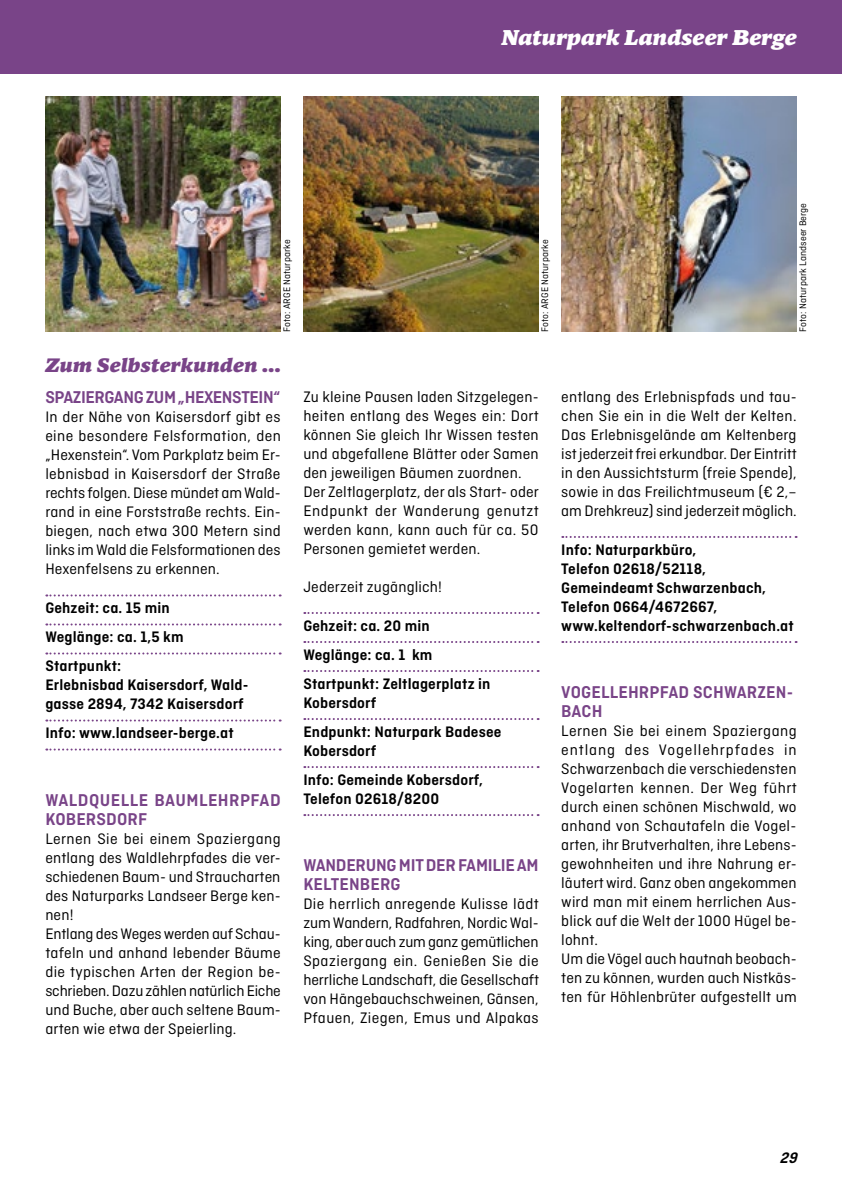
<style>
.page{position:relative;width:842px;height:1191px;background:#fff}
.page>*{position:absolute;margin:0;border:0;box-sizing:border-box;transform-origin:0 0}
.t1{font:italic 900 22px "Mundo Serif";letter-spacing:.01em;color:#fff}
.t2{font:italic 900 20px "Mundo Serif";letter-spacing:.02em;color:#794488}
.t3{font:600 18px/19px "Ciutadella";letter-spacing:.01em;color:#794488}
.t4{font:600 18px/19px "Ciutadella";letter-spacing:-.015em;color:#794488}
.t5{font:600 18px "Ciutadella";letter-spacing:-.025em;color:#794488}
.t6{font:16px/19px "Ciutadella";letter-spacing:.01em;color:#000;text-align:justify}
.t7{font:600 16px/29px "Ciutadella";letter-spacing:.01em;color:#000}
.t8{font:italic 600 16px "Ciutadella";color:#000}
.t9{font:10px "Ciutadella";letter-spacing:.01em;color:#000}
</style>
<div class="page">
<div style="left:0;top:0;width:842px;height:74px;background:#794488"></div>
<svg style="left:46px;top:594px;width:235px;height:2px"></svg>
<svg style="left:46px;top:623px;width:235px;height:2px"></svg>
<svg style="left:46px;top:652px;width:235px;height:2px"></svg>
<svg style="left:46px;top:719px;width:235px;height:2px"></svg>
<svg style="left:46px;top:748px;width:235px;height:2px"></svg>
<svg style="left:562px;top:536px;width:235px;height:2px"></svg>
<svg style="left:562px;top:641px;width:235px;height:2px"></svg>
<svg style="left:304px;top:612px;width:235px;height:2px"></svg>
<svg style="left:304px;top:641px;width:235px;height:2px"></svg>
<svg style="left:304px;top:670px;width:235px;height:2px"></svg>
<svg style="left:304px;top:718px;width:235px;height:2px"></svg>
<svg style="left:304px;top:766px;width:235px;height:2px"></svg>
<svg style="left:304px;top:814px;width:235px;height:2px"></svg>
<img style="left:45px;top:96px;width:236px;height:236px">
<img style="left:303px;top:96px;width:236px;height:236px">
<img style="left:561px;top:96px;width:236px;height:236px">
<h1 class="t1" style="left:501px;top:21px;width:297px">Naturpark Landseer Berge</h1>
<p class="t9" style="left:281px;top:332px;width:94px;rotate:-90deg">Foto: ARGE Naturparke</p>
<p class="t9" style="left:539px;top:332px;width:94px;rotate:-90deg">Foto: ARGE Naturparke</p>
<p class="t2" style="left:45px;top:350px;width:237px">Zum Selbsterkunden ...</p>
<p class="t5" style="left:45px;top:387px;width:237px">SPAZIERGANG ZUM „HEXENSTEIN“</p>
<p class="t6" style="left:45px;top:407px;width:237px">In der Nähe von Kaisersdorf gibt es eine besondere Felsformation, den „Hexenstein“. Vom Parkplatz beim Er&shy;lebnisbad in Kaisersdorf der Straße rechts folgen. Diese mündet am Wald&shy;rand in eine Forststraße rechts. Ein&shy;biegen, nach etwa 300 Metern sind links im Wald die Felsformationen des Hexenfelsens zu erkennen.</p>
<p class="t7" style="left:45px;top:593px;width:140px">Gehzeit: ca. 15 min<br>Weglänge: ca. 1,5 km<br>Startpunkt:</p>
<p class="t7" style="left:45px;top:675px;width:205px;line-height:19px">Erlebnisbad Kaisersdorf, Wald&shy;gasse 2894, 7342 Kaisersdorf</p>
<p class="t7" style="left:45px;top:718px;width:190px">Info: www.landseer-berge.at</p>
<p class="t3" style="left:45px;top:790px;width:237px">WALDQUELLE BAUMLEHRPFAD<br>KOBERSDORF</p>
<p class="t6" style="left:45px;top:828px;width:237px;text-align:left">Lernen Sie bei einem Spaziergang entlang des Waldlehrpfades die ver&shy;schiedenen Baum- und Straucharten des Naturparks Landseer Berge ken&shy;nen!<br>Entlang des Weges werden auf Schau&shy;tafeln und anhand lebender Bäume die typischen Arten der Region be&shy;schrieben. Dazu zählen natürlich Eiche und Buche, aber auch seltene Baum&shy;arten wie etwa der Speierling.</p>
<p class="t6" style="left:303px;top:387px;width:237px;text-align:left">Zu kleine Pausen laden Sitzgelegen&shy;heiten entlang des Weges ein: Dort können Sie gleich Ihr Wissen testen und abgefallene Blätter oder Samen den jeweiligen Bäumen zuordnen.<br>Der Zeltlagerplatz, der als Start- oder Endpunkt der Wanderung genutzt werden kann, kann auch für ca. 50<br>Personen gemietet werden.</p>
<p class="t6" style="left:303px;top:577px;width:140px">Jederzeit zugänglich!</p>
<p class="t7" style="left:303px;top:611px;width:189px">Gehzeit: ca. 20 min<br>Weglänge: ca. 1 km<br>Startpunkt: Zeltlagerplatz in</p>
<p class="t7" style="left:303px;top:688px;width:200px">Kobersdorf<br>Endpunkt: Naturpark Badesee</p>
<p class="t7" style="left:303px;top:736px;width:181px">Kobersdorf<br>Info: Gemeinde Kobersdorf,</p>
<p class="t7" style="left:303px;top:784px;width:137px">Telefon 02618/8200</p>
<p class="t4" style="left:303px;top:855px;width:237px">WANDERUNG MIT DER FAMILIE AM<br>KELTENBERG</p>
<p class="t6" style="left:303px;top:894px;width:237px">Die herrlich anregende Kulisse lädt zum Wandern, Radfahren, Nordic Wal&shy;king, aber auch zum ganz gemütlichen Spaziergang ein. Genießen Sie die herrliche Landschaft, die Gesellschaft von Hängebauchschweinen, Gänsen, Pfauen, Ziegen, Emus und Alpakas</p>
<p class="t9" style="left:797px;top:332px;width:130px;rotate:-90deg">Foto: Naturpark Landseer Berge</p>
<p class="t6" style="left:561px;top:387px;width:237px">entlang des Erlebnispfads und tau&shy;chen Sie ein in die Welt der Kelten.<br>Das Erlebnisgelände am Keltenberg ist jederzeit frei erkundbar. Der Eintritt in den Aussichtsturm (freie Spende), sowie in das Freilichtmuseum (€ 2,– am Drehkreuz) sind jederzeit möglich.</p>
<p class="t7" style="left:561px;top:540px;width:234px;line-height:19px">Info: Naturparkbüro,<br>Telefon 02618/52118,<br>Gemeindeamt Schwarzenbach,<br>Telefon 0664/4672667, www.keltendorf-schwarzenbach.at</p>
<p class="t3" style="left:561px;top:682px;width:233px">VOGELLEHRPFAD SCHWARZEN-<br>BACH</p>
<p class="t6" style="left:561px;top:721px;width:237px;text-align:left">Lernen Sie bei einem Spaziergang entlang des Vogellehrpfades in Schwarzenbach die verschiedensten Vogelarten kennen. Der Weg führt durch einen schönen Mischwald, wo anhand von Schautafeln die Vogel&shy;arten, ihr Brutverhalten, ihre Lebens&shy;gewohnheiten und ihre Nahrung er&shy;läutert wird. Ganz oben angekommen wird man mit einem herrlichen Aus&shy;blick auf die Welt der 1000 Hügel be&shy;lohnt.<br>Um die Vögel auch hautnah beobach&shy;ten zu können, wurden auch Nistkäs&shy;ten für Höhlenbrüter aufgestellt um</p>
<p class="t8" style="left:779px;top:1149px;width:24px">29</p>
</div>
